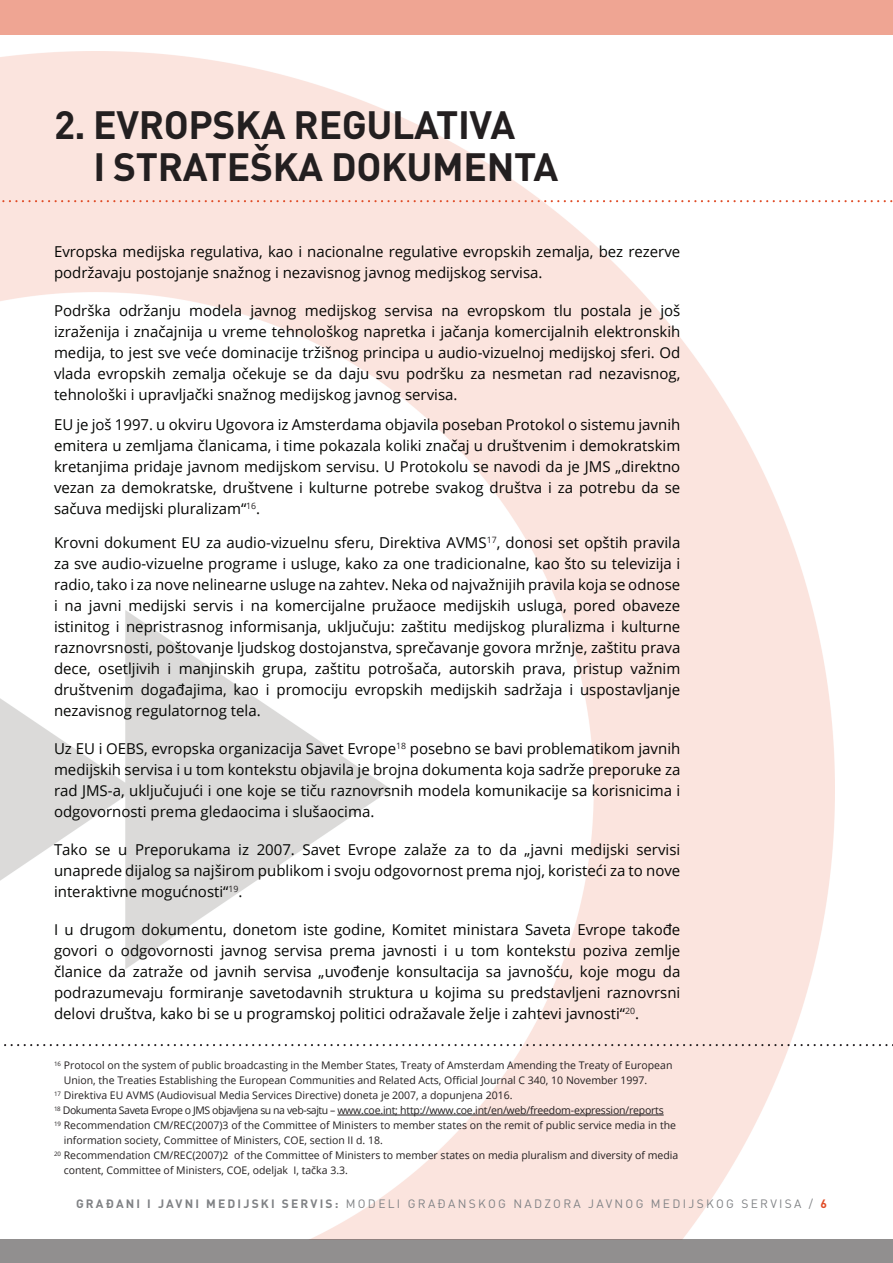
<style>
.page{position:relative;width:893px;height:1263px;background:#fff}
.page>*{position:absolute;margin:0;border:0;box-sizing:border-box;transform-origin:0 0}
.t1{font:700 39px/42px "DIN Pro";letter-spacing:-.01em;color:#231f20}
.t2{font:15px/21px "Open Sans";color:#040503;text-align:justify}
.t3{font:12px "DIN Pro";letter-spacing:.19em;color:#808285}
.t4{font:10.5px "Open Sans";color:#231f20}
.t5{font:10.5px "Open Sans";letter-spacing:-.02em;color:#231f20}
.s1{font-weight:700}
.s2{font-weight:700;color:#e04c27}
</style>
<div class="page">
<div style="left:0;top:0;width:893px;height:34px;background:#efa593"></div>
<div style="left:0;top:1239px;width:893px;height:24px;background:#918f8f"></div>
<hr style="left:337px;top:1115px;width:327px;height:1px;background:#231f20">
<svg style="left:0;top:200px;width:893px;height:2px"></svg>
<svg style="left:4px;top:1044px;width:889px;height:2px"></svg>
<h1 class="t1" style="left:54px;top:103px;width:184px">2. EVROPSKA</h1>
<h1 class="t1" style="left:294px;top:103px;width:24px">REG</h1>
<h1 class="t1" style="left:93px;top:103px;width:384px;text-indent:273px">ULATIVA<br>I STRATEŠKA DOKUMEN</h1>
<h1 class="t1" style="left:514px;top:145px;width:42px">TA</h1>
<p class="t2" style="left:54px;top:241px;width:628px">Evropska medijska regulativa, kao i nacionalne regulative evropskih zemalja, bez rezerve podržavaju postojanje snažnog i nezavisnog javnog medijskog servisa.</p>
<p class="t2" style="left:54px;top:300px;width:628px">Podrška održanju modela javnog medijskog servisa na evropskom tlu postala je još izraženija i značajnija u vreme tehnološkog napretka i jačanja komercijalnih elektronskih medija, to jest sve veće dominacije tržišnog principa u audio-vizuelnoj medijskoj sferi. Od vlada evropskih zemalja očekuje se da daju svu podršku za nesmetan rad nezavisnog, tehnološki i upravljački snažnog medijskog javnog servisa.</p>
<p class="t2" style="left:54px;top:413px;width:628px">EU je još 1997. u okviru Ugovora iz Amsterdama objavila poseban Protokol o sistemu javnih emitera u zemljama članicama, i time pokazala koliki značaj u društvenim i demokratskim kretanjima pridaje javnom medijskom servisu. U Protokolu se navodi da je JMS „direktno vezan za demokratske, društvene i kulturne potrebe svakog društva i za potrebu da se sačuva medijski pluralizam“<sup>16</sup>.</p>
<p class="t2" style="left:54px;top:531px;width:628px">Krovni dokument EU za audio-vizuelnu sferu, Direktiva AVMS<sup>17</sup>, donosi set opštih pravila za sve audio-vizuelne programe i usluge, kako za one tradicionalne, kao što su televizija i radio, tako i za nove nelinearne usluge na zahtev. Neka od najvažnijih pravila koja se odnose i na javni medijski servis i na komercijalne pružaoce medijskih usluga, pored obaveze istinitog i nepristrasnog informisanja, uključuju: zaštitu medijskog pluralizma i kulturne raznovrsnosti, poštovanje ljudskog dostojanstva, sprečavanje govora mržnje, zaštitu prava dece, osetljivih i manjinskih grupa, zaštitu potrošača, autorskih prava, pristup važnim društvenim događajima, kao i promociju evropskih medijskih sadržaja i uspostavljanje nezavisnog regulatornog tela.</p>
<p class="t2" style="left:54px;top:737px;width:628px">Uz EU i OEBS, evropska organizacija Savet Evrope<sup>18</sup> posebno se bavi problematikom javnih medijskih servisa i u tom kontekstu objavila je brojna dokumenta koja sadrže preporuke za rad JMS-a, uključujući i one koje se tiču raznovrsnih modela komunikacije sa korisnicima i odgovornosti prema gledaocima i slušaocima.</p>
<p class="t2" style="left:54px;top:838px;width:628px">Tako se u Preporukama iz 2007. Savet Evrope zalaže za to da „javni medijski servisi unaprede dijalog sa najširom publikom i svoju odgovornost prema njoj, koristeći za to nove interaktivne mogućnosti“<sup>19</sup>.</p>
<p class="t2" style="left:54px;top:918px;width:628px">I u drugom dokumentu, donetom iste godine, Komitet ministara Saveta Evrope takođe govori o odgovornosti javnog servisa prema javnosti i u tom kontekstu poziva zemlje članice da zatraže od javnih servisa „uvođenje konsultacija sa javnošću, koje mogu da podrazumevaju formiranje savetodavnih struktura u kojima su predstavljeni raznovrsni delovi društva, kako bi se u programskoj politici odražavale želje i zahtevi javnosti“<sup>20</sup>.</p>
<p class="t4" style="left:54px;top:1058px;width:620px"><sup>16</sup> Protocol on the system of public broadcasting in the Member States, Treaty of Amsterdam Amending the Treaty of European</p>
<p class="t4" style="left:64px;top:1073px;width:585px">Union, the Treaties Establishing the European Communities and Related Acts, Official Journal C 340, 10 November 1997.</p>
<p class="t4" style="left:54px;top:1088px;width:460px"><sup>17</sup> Direktiva EU AVMS (Audiovisual Media Services Directive) doneta je 2007, a dopunjena 2016.</p>
<p class="t5" style="left:54px;top:1103px;width:611px"><sup>18</sup> Dokumenta Saveta Evrope o JMS objavljena su na veb-sajtu – www.coe.int; http://www.coe.int/en/web/freedom-expression/reports</p>
<p class="t4" style="left:54px;top:1118px;width:624px"><sup>19</sup> Recommendation CM/REC(2007)3 of the Committee of Ministers to member states on the remit of public service media in the</p>
<p class="t4" style="left:64px;top:1133px;width:321px">information society, Committee of Ministers, COE, section II d. 18.</p>
<p class="t4" style="left:54px;top:1148px;width:626px"><sup>20</sup> Recommendation CM/REC(2007)2 of the Committee of Ministers to member states on media pluralism and diversity of media</p>
<p class="t4" style="left:64px;top:1163px;width:286px">content, Committee of Ministers, COE, odeljak I, tačka 3.3.</p>
<p class="t3" style="left:76px;top:1196px;width:752px"><span class="s1">GRAĐANI I JAVNI MEDIJSKI SERVIS:</span> MODELI GRAĐANSKOG NADZORA JAVNOG M EDIJSKOG SERVISA / <span class="s2">6</span></p>
</div>
